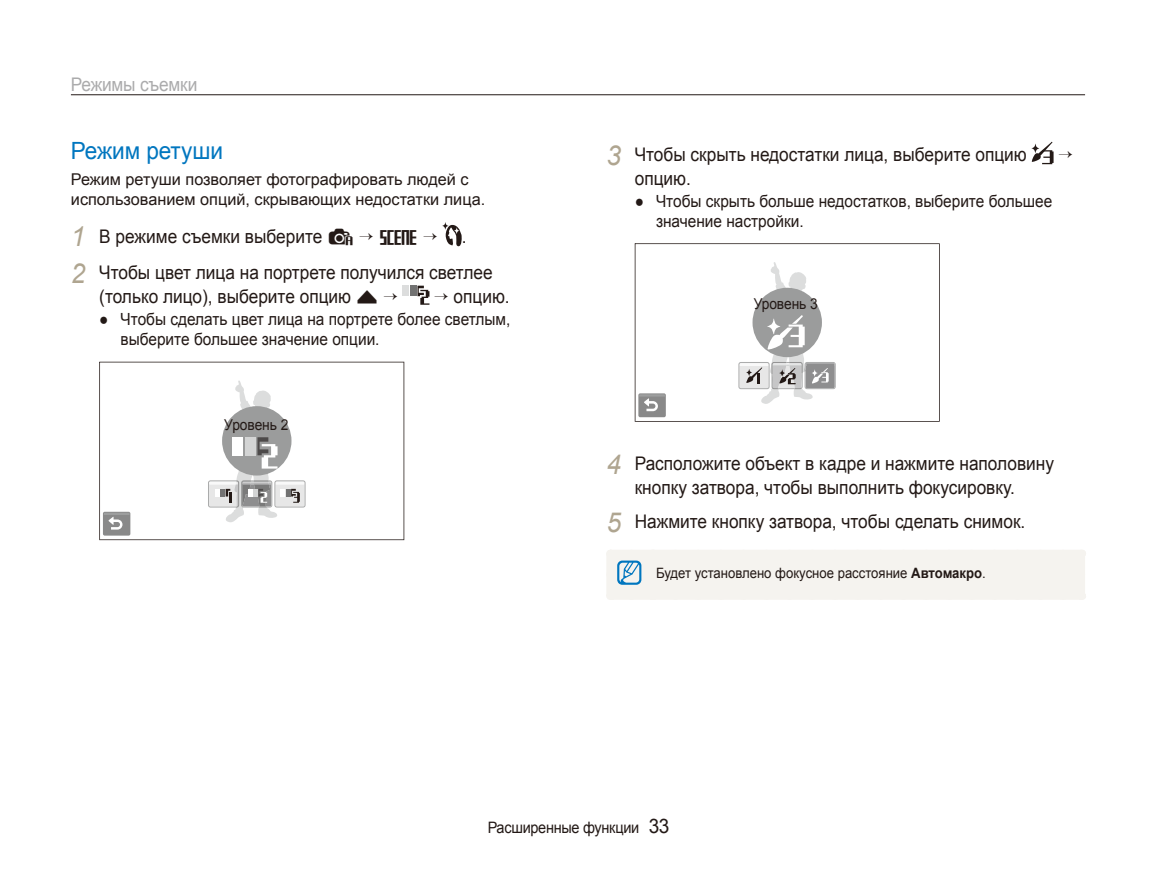
<style>
.page{position:relative;width:1156px;height:872px;background:#fff}
.page>*{position:absolute;margin:0;border:0;box-sizing:border-box;transform-origin:0 0}
.t1{font:23.75px "Arial";letter-spacing:-.005em;color:#0076bf;scale:.95 1}
.t2{font:18.75px/23.8px "Arial";color:#231916;scale:.92 1}
.t3{font:18.75px "Arial";letter-spacing:-.01em;color:#ababac;scale:.92 1}
.t4{font:18.75px "ST80";color:#231916}
.t5{font:16.75px/20.5px "Arial";color:#231916;scale:.92 1}
.t6{font:16.25px/20px "Arial";color:#231916}
.t7{font:15.75px "Arial";letter-spacing:-.02em;color:#231916;scale:.92 1}
.t8{font:15px "Arial";letter-spacing:-.005em;color:#231916;scale:.92 1}
.t9{font:14.25px "Arial";color:#231916;scale:.92 1}
.s1{font-style:italic;font-size:27.5px;color:#afa590}
.s2{font-family:"ST80"}
.s3{font-weight:700}
.s4{font-size:20px}
</style>
<div class="page">
<hr style="left:71px;top:94px;width:1013px;height:1px;background:#231916">
<svg style="left:634px;top:243px;width:305px;height:179px"></svg>
<div style="left:638px;top:393px;width:27px;height:24px;background:#898989;border-radius:2px"></div>
<svg style="left:639px;top:394px;width:25px;height:17px"></svg>
<svg style="left:738px;top:261px;width:97px;height:143px"></svg>
<div style="left:606px;top:550px;width:478px;height:50px;background:#f5f3ef"></div>
<div style="left:402px;top:286px;width:7px;height:10px;background:#dcdddd"></div>
<div style="left:410px;top:286px;width:6px;height:10px;background:#727272"></div>
<svg style="left:417px;top:286px;width:12px;height:19px"></svg>
<svg style="left:99px;top:362px;width:305px;height:178px"></svg>
<div style="left:103px;top:512px;width:27px;height:23px;background:#898989;border-radius:2px"></div>
<svg style="left:104px;top:513px;width:25px;height:16px"></svg>
<svg style="left:208px;top:380px;width:97px;height:142px"></svg>
<svg style="left:1031px;top:142px;width:23px;height:22px"></svg>
<svg style="left:442px;top:222px;width:19px;height:24px"></svg>
<p class="t3" style="left:71px;top:72px;width:139px">Режимы съемки</p>
<p class="t1" style="left:71px;top:135px;width:161px">Режим ретуши</p>
<p class="t6" style="left:71px;top:169px;width:416px">Режим ретуши позволяет фотографировать людей с использованием опций, скрывающих недостатки лица.</p>
<p class="t2" style="left:71px;top:224px;width:310px"><span class="s1">1</span> В режиме съемки выберите <span class="s2">a</span></p>
<p class="t4" style="left:378px;top:225px;width:41px">s</p>
<p class="t2" style="left:71px;top:218px;width:460px;line-height:36.5px;text-indent:390px">.<br><span class="s1">2</span> Чтобы цвет лица на портрете получился светлее</p>
<p class="t2" style="left:99px;top:284px;width:305px">(только лицо), выберите опцию <span class="s2">f</span></p>
<p class="t2" style="left:453px;top:285px;width:63px">опцию.</p>
<p class="t5" style="left:120px;top:309px;width:425px;text-indent:-21px">● Чтобы сделать цвет лица на портрете более светлым, выберите большее значение опции.</p>
<p class="t8" style="left:224px;top:415px;width:71px">Уровень 2</p>
<p class="t2" style="left:634px;top:143px;width:427px;text-indent:-28px"><span class="s1">3</span> Чтобы скрыть недостатки лица, выберите опцию опцию.</p>
<p class="t5" style="left:656px;top:190px;width:432px;text-indent:-21px">● Чтобы скрыть больше недостатков, выберите большее значение настройки.</p>
<p class="t8" style="left:753px;top:294px;width:71px">Уровень 3</p>
<p class="t2" style="left:606px;top:452px;width:488px;text-align:center"><span class="s1">4</span> Расположите объект в кадре и нажмите наполовину кнопку затвора, чтобы выполнить фокусировку.</p>
<p class="t2" style="left:606px;top:510px;width:457px"><span class="s1">5</span> Нажмите кнопку затвора, чтобы сделать снимок.</p>
<p class="t9" style="left:656px;top:564px;width:359px">Будет установлено фокусное расстояние <span class="s3">Автомакро</span>.</p>
<p class="t7" style="left:487px;top:817px;width:199px">Расширенные функции <span class="s4">33</span></p>
</div>
